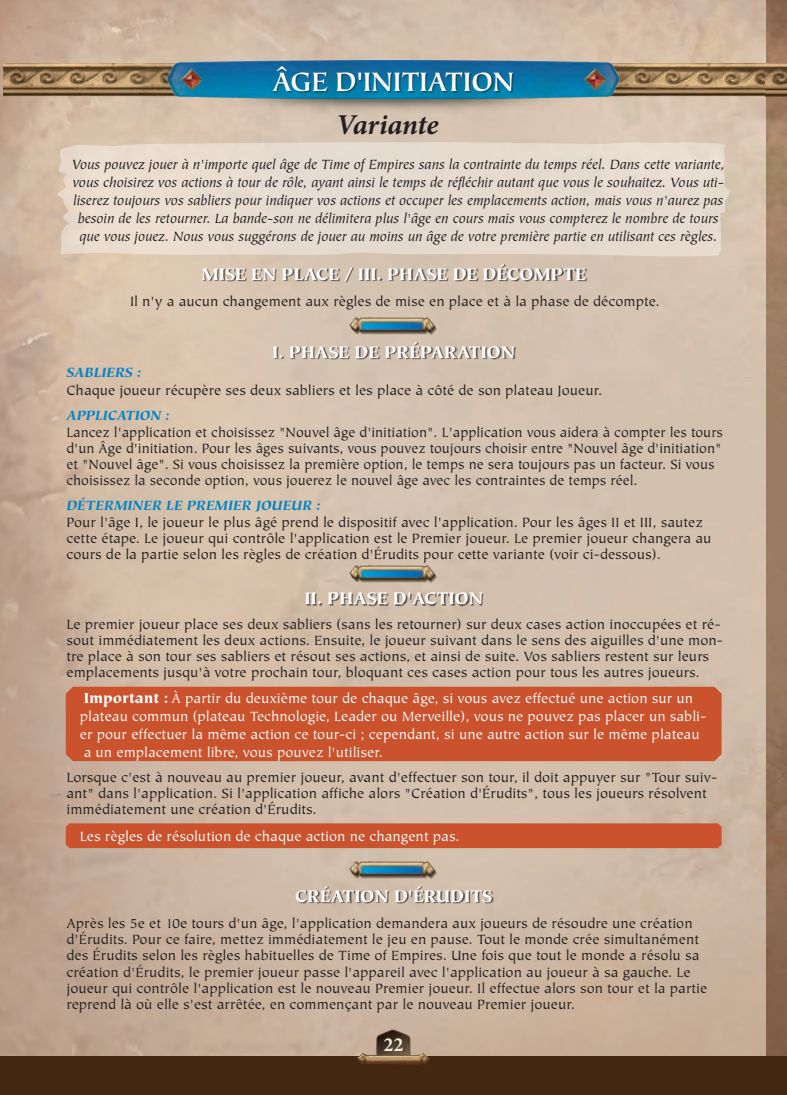
<style>
.page{position:relative;width:787px;height:1095px;background:#fff}
.page>*{position:absolute;margin:0;border:0;box-sizing:border-box;transform-origin:0 0}
.t1{font:italic 700 28.75px "Minion Pro";letter-spacing:-.01em;color:#231f20}
.t2{font:700 27.5px "Tiepolo SCEF";letter-spacing:.02em;color:#fff}
.t3{font:700 20px "Minion Pro";color:#f6ead7}
.t4{font:900 18.75px "Tiepolo";color:#fff}
.t5{font:15px/16.2px "Tiepolo";color:#231f20}
.t6{font:italic 15px/18px "Tiepolo";color:#231f20;text-align:center}
.t7{font:15px/18px "Tiepolo";color:#fff}
.t8{font:italic 900 15px "Tiepolo";color:#0385c8}
.s1{font-weight:900;font-size:16.25px}
</style>
<div class="page">
<img style="left:765px;top:1px;width:22px;height:1055px">
<img style="left:0;top:0;width:765px;height:1056px">
<div style="left:0;top:1056px;width:787px;height:39px;background:#432711"></div>
<img style="left:349px;top:1021px;width:89px;height:43px">
<img style="left:4px;top:63px;width:783px;height:48px">
<img style="left:162px;top:55px;width:462px;height:61px">
<img style="left:174px;top:63px;width:34px;height:34px">
<img style="left:577px;top:63px;width:34px;height:34px">
<img style="left:340px;top:309px;width:106px;height:32px">
<img style="left:340px;top:556px;width:106px;height:33px">
<img style="left:340px;top:852px;width:106px;height:33px">
<div style="left:273px;top:66px;width:242px;height:27px;background:#231f20;opacity:.5"></div>
<div style="left:57px;top:142px;width:673px;height:115px;background:#e6dbcf"></div>
<div style="left:203px;top:264px;width:384px;height:19px;background:#231f20;opacity:.7"></div>
<div style="left:273px;top:342px;width:243px;height:19px;background:#231f20;opacity:.7"></div>
<div style="left:305px;top:593px;width:179px;height:14px;background:#231f20;opacity:.7"></div>
<div style="left:297px;top:886px;width:196px;height:18px;background:#231f20;opacity:.7"></div>
<div style="left:66px;top:687px;width:655px;height:74px;background:#ca532e"></div>
<div style="left:66px;top:823px;width:655px;height:25px;background:#ca532e"></div>
<h2 class="t2" style="left:273px;top:65px;width:242px">ÂGE D'INITIATION</h2>
<h1 class="t1" style="left:336px;top:104px;width:104px">Variante</h1>
<p class="t6" style="left:72px;top:156px;width:654px">Vous pouvez jouer à n'importe quel âge de Time of Empires sans la contrainte du temps réel. Dans cette variante, vous choisirez vos actions à tour de rôle, ayant ainsi le temps de réfléchir autant que vous le souhaitez. Vous uti&shy;liserez toujours vos sabliers pour indiquer vos actions et occuper les emplacements action, mais vous n'aurez pas besoin de les retourner. La bande-son ne délimitera plus l'âge en cours mais vous compterez le nombre de tours que vous jouez. Nous vous suggérons de jouer au moins un âge de votre première partie en utilisant ces règles.</p>
<p class="t4" style="left:201px;top:263px;width:386px">MISE EN PLACE / III. PHASE DE DÉCOMPTE</p>
<p class="t5" style="left:130px;top:293px;width:531px">Il n'y a aucun changement aux règles de mise en place et à la phase de décompte.</p>
<p class="t4" style="left:272px;top:342px;width:244px">I. PHASE DE PRÉPARATION</p>
<p class="t8" style="left:66px;top:364px;width:76px">SABLIERS :</p>
<p class="t5" style="left:66px;top:383px;width:537px">Chaque joueur récupère ses deux sabliers et les place à côté de son plateau Joueur.</p>
<p class="t8" style="left:66px;top:407px;width:105px">APPLICATION :</p>
<p class="t5" style="left:66px;top:424px;width:658px">Lancez l'application et choisissez "Nouvel âge d'initiation". L'application vous aidera à compter les tours d'un Âge d'initiation. Pour les âges suivants, vous pouvez toujours choisir entre "Nouvel âge d'initiation" et "Nouvel âge". Si vous choisissez la première option, le temps ne sera toujours pas un facteur. Si vous choisissez la seconde option, vous jouerez le nouvel âge avec les contraintes de temps réel.</p>
<p class="t8" style="left:66px;top:497px;width:256px">DÉTERMINER LE PREMIER JOUEUR :</p>
<p class="t5" style="left:66px;top:514px;width:646px">Pour l'âge I, le joueur le plus âgé prend le dispositif avec l'application. Pour les âges II et III, sautez cette étape. Le joueur qui contrôle l'application est le Premier joueur. Le premier joueur changera au cours de la partie selon les règles de création d'Érudits pour cette variante (voir ci-dessous).</p>
<p class="t4" style="left:304px;top:588px;width:180px">II. PHASE D'ACTION</p>
<p class="t5" style="left:66px;top:616px;width:658px">Le premier joueur place ses deux sabliers (sans les retourner) sur deux cases action inoccupées et ré&shy;sout immédiatement les deux actions. Ensuite, le joueur suivant dans le sens des aiguilles d'une mon&shy;tre place à son tour ses sabliers et résout ses actions, et ainsi de suite. Vos sabliers restent sur leurs emplacements jusqu'à votre prochain tour, bloquant ces cases action pour tous les autres joueurs.</p>
<p class="t7" style="left:80px;top:690px;width:628px"><span class="s1">Important :</span> À partir du deuxième tour de chaque âge, si vous avez effectué une action sur un plateau commun (plateau Technologie, Leader ou Merveille), vous ne pouvez pas placer un sabli&shy;er pour effectuer la même action ce tour-ci ; cependant, si une autre action sur le même plateau a un emplacement libre, vous pouvez l'utiliser.</p>
<p class="t5" style="left:66px;top:769px;width:652px">Lorsque c'est à nouveau au premier joueur, avant d'effectuer son tour, il doit appuyer sur "Tour suiv&shy;ant" dans l'application. Si l'application affiche alors "Création d'Érudits", tous les joueurs résolvent immédiatement une création d'Érudits.</p>
<p class="t7" style="left:80px;top:828px;width:381px">Les règles de résolution de chaque action ne changent pas.</p>
<p class="t4" style="left:295px;top:885px;width:199px">CRÉATION D'ÉRUDITS</p>
<p class="t5" style="left:66px;top:915px;width:642px">Après les 5e et 10e tours d'un âge, l'application demandera aux joueurs de résoudre une création d'Érudits. Pour ce faire, mettez immédiatement le jeu en pause. Tout le monde crée simultanément des Érudits selon les règles habituelles de Time of Empires. Une fois que tout le monde a résolu sa création d'Érudits, le premier joueur passe l'appareil avec l'application au joueur à sa gauche. Le joueur qui contrôle l'application est le nouveau Premier joueur. Il effectue alors son tour et la partie reprend là où elle s'est arrêtée, en commençant par le nouveau Premier joueur.</p>
<h3 class="t3" style="left:383px;top:1031px;width:21px">22</h3>
</div>
